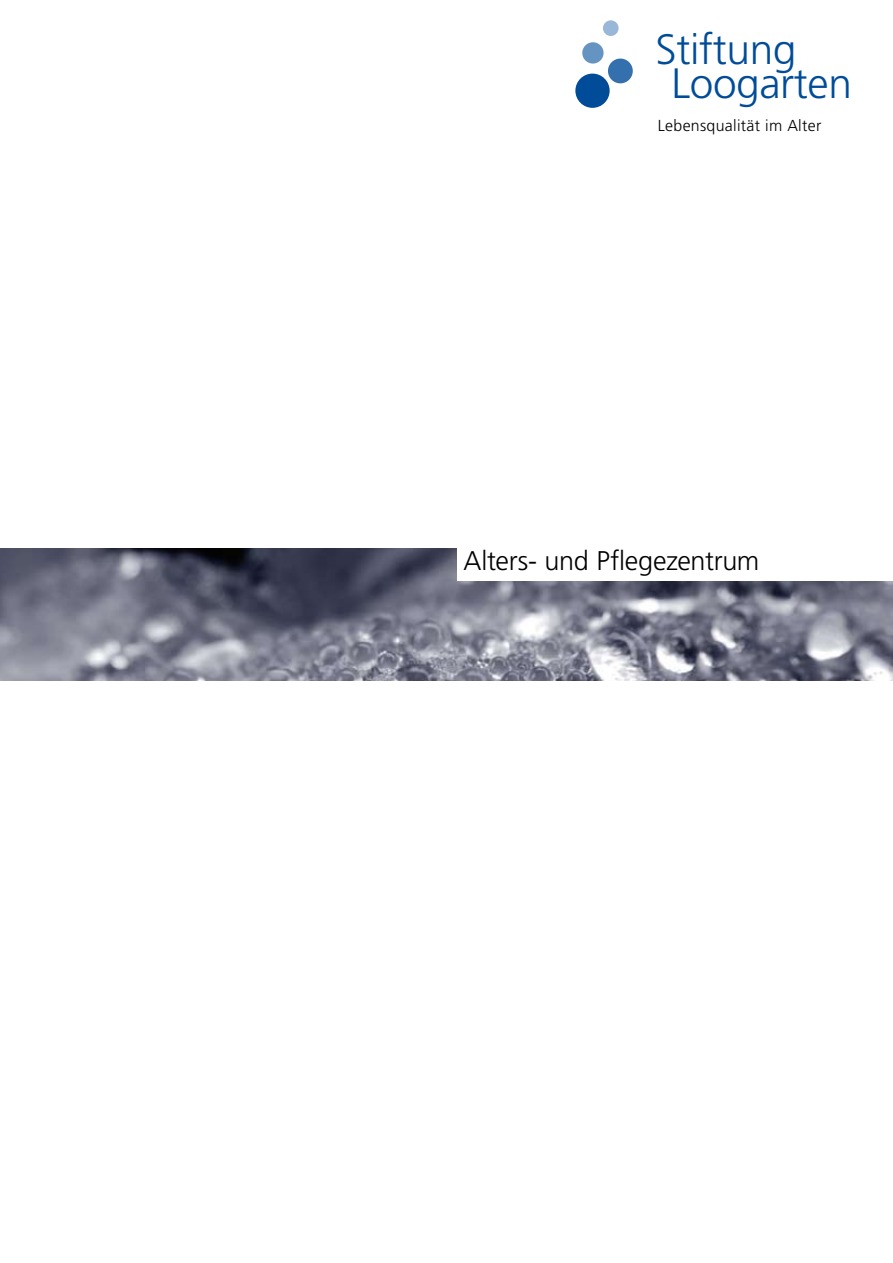
<style>
.page{position:relative;width:893px;height:1263px;background:#fff}
.page>*{position:absolute;margin:0;border:0;box-sizing:border-box;transform-origin:0 0}
.t1{font:300 42.45px/34.5px "Frutiger";letter-spacing:-.01em;color:#004c99}
.t2{font:300 27px "Frutiger";letter-spacing:-.01em;color:#000}
.t3{font:300 15.9px "Frutiger";letter-spacing:.02em;color:#000}
</style>
<div class="page">
<img style="left:0;top:549px;width:893px;height:131px">
<div style="left:457px;top:531px;width:436px;height:50px;background:#fff"></div>
<div style="left:608px;top:59px;width:25px;height:24px;background:#3370ad;border-radius:50%"></div>
<div style="left:582px;top:42px;width:22px;height:22px;background:#6694c2;border-radius:50%"></div>
<div style="left:603px;top:20px;width:16px;height:16px;background:#99b7d6;border-radius:50%"></div>
<div style="left:575px;top:74px;width:35px;height:34px;background:#004c99;border-radius:50%"></div>
<h1 class="t1" style="left:671px;top:32px;width:182px;text-indent:-16px">Stiftung<br>Loogarten</h1>
<p class="t3" style="left:658px;top:116px;width:165px">Lebensqualität im Alter</p>
<p class="t2" style="left:463px;top:545px;width:297px">Alters- und Pflegezentrum</p>
</div>
